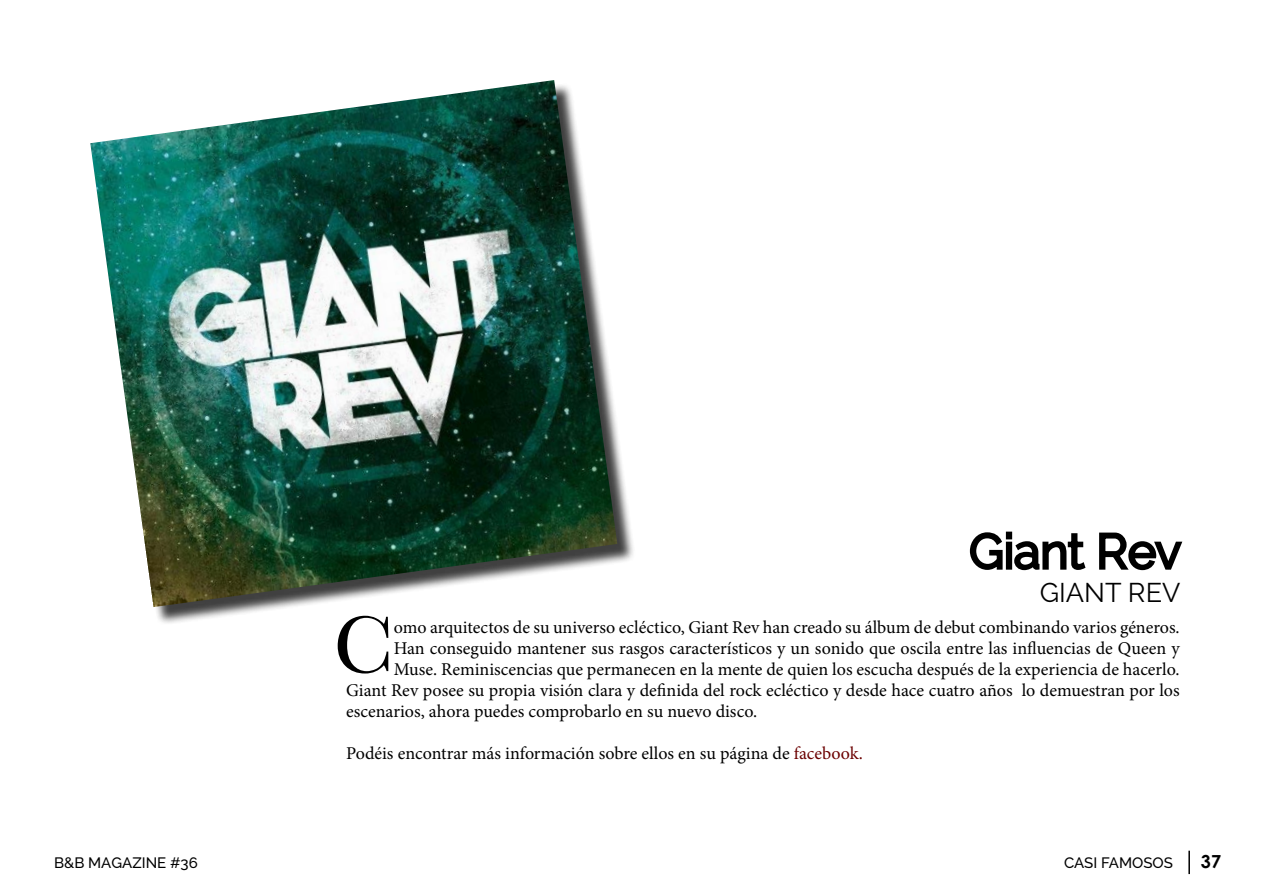
<style>
.page{position:relative;width:1263px;height:893px;background:#fff}
.page>*{position:absolute;margin:0;border:0;box-sizing:border-box;transform-origin:0 0}
.t1{font:84.15px "Baskerville";color:#000}
.t2{font:48px "Raleway";color:#000}
.t3{font:27px "Raleway";color:#000}
.t4{font:18px "Minion Pro";color:#000}
.t5{font:700 18px "Century Gothic";color:#000}
.t6{font:500 15px "Raleway";color:#000}
.s1{color:#6b0000}
</style>
<div class="page">
<hr style="left:1188px;top:851px;width:2px;height:23px;background:#000">
<div style="left:93px;top:83px;width:542px;height:542px;background:#000;opacity:.75"></div>
<img style="left:90px;top:80px;width:527px;height:527px">
<svg style="left:969px;top:532px;width:34px;height:38px"></svg>
<div style="left:1006px;top:542px;width:6px;height:28px;border:3px solid #000"></div>
<div style="left:1006px;top:532px;width:6px;height:7px;border:3px solid #000"></div>
<svg style="left:1014px;top:533px;width:72px;height:38px"></svg>
<svg style="left:1099px;top:532px;width:84px;height:39px"></svg>
<h2 class="t2" style="left:969px;top:523px;width:213px">Giant Rev</h2>
<h3 class="t3" style="left:1040px;top:576px;width:142px">GIANT REV</h3>
<h1 class="t1" style="left:333px;top:592px;width:62px">C</h1>
<p class="t4" style="left:394px;top:615px;width:787px">omo arquitectos de su universo ecléctico, Giant Rev han creado su álbum de debut combinando varios géneros.</p>
<p class="t4" style="left:394px;top:636px;width:787px">Han conseguido mantener sus rasgos característicos y un sonido que oscila entre las influencias de Queen y</p>
<p class="t4" style="left:394px;top:657px;width:787px">Muse. Reminiscencias que permanecen en la mente de quien los escucha después de la experiencia de hacerlo.</p>
<p class="t4" style="left:346px;top:678px;width:835px">Giant Rev posee su propia visión clara y definida del rock ecléctico y desde hace cuatro años lo demuestran por los</p>
<p class="t4" style="left:346px;top:699px;width:412px">escenarios, ahora puedes comprobarlo en su nuevo disco.</p>
<p class="t4" style="left:346px;top:741px;width:518px">Podéis encontrar más información sobre ellos en su página de <span class="s1">facebook.</span></p>
<p class="t6" style="left:54px;top:854px;width:145px">B&amp;B MAGAZINE #36</p>
<p class="t6" style="left:1064px;top:854px;width:110px">CASI FAMOSOS</p>
<p class="t5" style="left:1201px;top:851px;width:22px">37</p>
</div>
